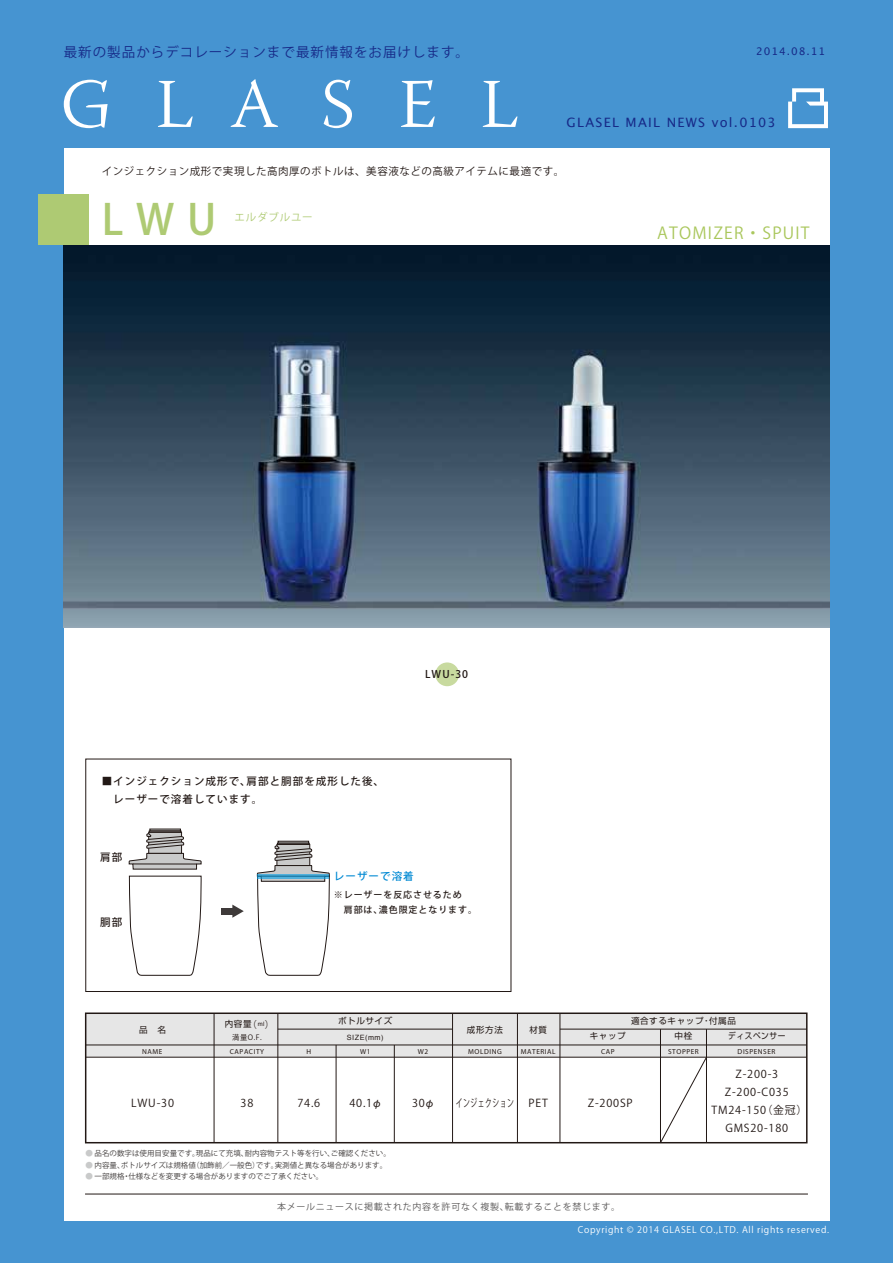
<style>
.page{position:relative;width:893px;height:1263px;background:#4694d1}
.page>*{position:absolute;margin:0;border:0;box-sizing:border-box;transform-origin:0 0}
.t1{font:500 42px "Koz Go Pro";color:#aeca73}
.t2{font:16.35px "Koz Go Pro";letter-spacing:.075em;color:#aac75d}
.t3{font:13.5px "Koz Go Pro";letter-spacing:.075em;color:#172a88}
.t4{font:12.9px "Lucida Grande";letter-spacing:.1em;color:#172a88}
.t5{font:10.95px "Koz Go Pro";letter-spacing:.075em;color:#221815;scale:.63 1}
.t6{font:10.95px "Koz Go Pro";letter-spacing:.075em;color:#221815}
.t7{font:10.8px/18px "Koz Go Pro";letter-spacing:.075em;color:#221815;text-align:center}
.t8{font:500 10.5px/18.3px "Koz Go Pro";letter-spacing:.1em;color:#221815}
.t9{font:10.5px "Koz Go Pro";letter-spacing:.05em;color:#221815}
.t10{font:10.5px "Lucida Grande";letter-spacing:.1em;color:#172a88}
.t11{font:10.5px "Koz Go Pro";letter-spacing:.075em;color:#aeca73}
.t12{font:500 10.5px "Koz Go Pro";letter-spacing:.1em;color:#0089d3}
.t13{font:9px "Koz Go Pro";letter-spacing:.075em;color:#fff}
.t14{font:9px "Koz Go Pro";letter-spacing:.075em;color:#595757}
.t15{font:500 9px/15.8px "Koz Go Pro";letter-spacing:.1em;color:#221815}
.t16{font:8.55px "Shin Go Pro";letter-spacing:.075em;color:#221815}
.t17{font:8.55px "Shin Go Pro";letter-spacing:.075em;color:#221815;scale:.9 1}
.t18{font:7.5px "Koz Go Pro";color:#3e3a39}
.t19{font:7.2px "Myriad Pro";letter-spacing:.075em;color:#221815}
.t20{font:7.2px "Helvetica";letter-spacing:.075em;color:#221815}
.t21{font:7.2px "Koz Go Pr 6 N";color:#221815}
.s1{font-family:"Koz Go Pro";font-size:9.45px}
.s2{font-family:"Helvetica";font-size:6px}
.s3{font-family:"Gothic BBB Pro";font-weight:500}
.s4{color:#c9caca}
</style>
<div class="page">
<div style="left:64px;top:148px;width:765px;height:1073px;background:#fff"></div>
<div style="left:435px;top:662px;width:24px;height:24px;background:#c8da9f;border-radius:50%"></div>
<svg style="left:788px;top:88px;width:40px;height:40px"></svg>
<svg style="left:64px;top:80px;width:44px;height:48px"></svg>
<svg style="left:158px;top:81px;width:35px;height:46px"></svg>
<svg style="left:483px;top:81px;width:34px;height:46px"></svg>
<svg style="left:401px;top:80px;width:34px;height:47px"></svg>
<svg style="left:231px;top:79px;width:47px;height:48px"></svg>
<svg style="left:324px;top:80px;width:28px;height:48px"></svg>
<hr style="left:85px;top:1194px;width:723px;height:1px;background:#221815">
<div style="left:38px;top:194px;width:51px;height:51px;background:#aeca73"></div>
<img style="left:64px;top:245px;width:765px;height:383px">
<div style="left:86px;top:1013px;width:721px;height:44px;background:#e6e6e6"></div>
<div style="left:85px;top:1012px;width:722px;height:131px;border:2px solid #221815"></div>
<hr style="left:214px;top:1013px;width:1px;height:130px;background:#221815">
<hr style="left:277px;top:1013px;width:1px;height:130px;background:#221815">
<hr style="left:336px;top:1045px;width:1px;height:98px;background:#221815">
<hr style="left:394px;top:1045px;width:1px;height:98px;background:#221815">
<hr style="left:452px;top:1013px;width:1px;height:130px;background:#221815">
<hr style="left:517px;top:1013px;width:1px;height:130px;background:#221815">
<hr style="left:560px;top:1013px;width:1px;height:130px;background:#221815">
<hr style="left:660px;top:1029px;width:1px;height:114px;background:#221815">
<hr style="left:706px;top:1029px;width:1px;height:114px;background:#221815">
<hr style="left:278px;top:1029px;width:175px;height:1px;background:#221815">
<hr style="left:560px;top:1029px;width:247px;height:1px;background:#221815">
<hr style="left:86px;top:1044px;width:721px;height:1px;background:#221815">
<hr style="left:86px;top:1057px;width:721px;height:1px;background:#221815">
<svg style="left:659px;top:1056px;width:48px;height:88px"></svg>
<div style="left:149px;top:829px;width:32px;height:2px;background:#c9caca;border:1px solid #221815"></div>
<div style="left:149px;top:831px;width:32px;height:2px;background:#c9caca;border:1px solid #221815"></div>
<svg style="left:128px;top:833px;width:74px;height:143px"></svg>
<hr style="left:133px;top:863px;width:64px;height:1px;background:#221815">
<div style="left:278px;top:841px;width:31px;height:2px;background:#c9caca;border:1px solid #221815"></div>
<div style="left:277px;top:843px;width:33px;height:2px;background:#c9caca;border:1px solid #221815"></div>
<svg style="left:257px;top:845px;width:73px;height:131px"></svg>
<svg style="left:258px;top:874px;width:71px;height:4px"></svg>
<div style="left:221px;top:908px;width:13px;height:6px;background:#3e3a39"></div>
<svg style="left:232px;top:904px;width:12px;height:14px"></svg>
<div style="left:85px;top:759px;width:426px;height:233px;border:1px solid #221815"></div>
<h3 class="t3" style="left:64px;top:43px;width:407px">最新の製品からデコレーションまで最新情報をお届けします。</h3>
<h3 class="t10" style="left:756px;top:45px;width:71px">2014.08.11</h3>
<h3 class="t4" style="left:567px;top:115px;width:211px">GLASEL MAIL NEWS vol.0103</h3>
<h3 class="t9" style="left:102px;top:164px;width:464px">インジェクション成形で実現した高肉厚のボトルは、美容液などの高級アイテムに最適です。</h3>
<h1 class="t1" style="left:102px;top:192px;width:116px">LWU</h1>
<h3 class="t11" style="left:235px;top:211px;width:80px">エルダブルユー</h3>
<h2 class="t2" style="left:657px;top:223px;width:154px">ATOMIZER・SPUIT</h2>
<h3 class="t8" style="left:425px;top:666px;width:45px">LWU-30</h3>
<h3 class="t8" style="left:102px;top:772px;width:284px">■インジェクション成形で、肩部と胴部を成形した後、　レーザーで溶着しています。</h3>
<h3 class="t8" style="left:100px;top:849px;width:24px">肩部</h3>
<h3 class="t8" style="left:100px;top:913px;width:24px">胴部</h3>
<h3 class="t12" style="left:334px;top:870px;width:81px">レーザーで溶着</h3>
<p class="t15" style="left:334px;top:887px;width:145px">※レーザーを反応させるため<br>　肩部は、濃色限定となります。</p>
<p class="t16" style="left:139px;top:1022px;width:28px">品　名</p>
<p class="t19" style="left:142px;top:1047px;width:22px">NAME</p>
<p class="t16" style="left:225px;top:1017px;width:51px">内容量<span class="s1">（</span><span class="s2">ml</span><span class="s1">）</span></p>
<p class="t16" style="left:338px;top:1014px;width:56px">ボトルサイズ</p>
<p class="t19" style="left:230px;top:1047px;width:36px">CAPACITY</p>
<p class="t19" style="left:307px;top:1047px;width:6px">H</p>
<p class="t21" style="left:232px;top:1033px;width:31px">満量O.F.</p>
<p class="t20" style="left:347px;top:1031px;width:38px">SIZE(mm)</p>
<p class="t19" style="left:360px;top:1047px;width:12px">W1</p>
<p class="t19" style="left:418px;top:1047px;width:12px">W2</p>
<p class="t16" style="left:467px;top:1022px;width:37px">成形方法</p>
<p class="t19" style="left:468px;top:1047px;width:35px">MOLDING</p>
<p class="t16" style="left:529px;top:1022px;width:19px">材質</p>
<p class="t19" style="left:521px;top:1047px;width:36px">MATERIAL</p>
<p class="t16" style="left:631px;top:1014px;width:106px">適合するキャップ・付属品</p>
<p class="t16" style="left:590px;top:1029px;width:37px">キャップ</p>
<p class="t19" style="left:601px;top:1047px;width:15px">CAP</p>
<p class="t16" style="left:675px;top:1029px;width:19px">中栓</p>
<p class="t19" style="left:668px;top:1047px;width:32px">STOPPER</p>
<p class="t17" style="left:728px;top:1029px;width:65px">ディスペンサー</p>
<p class="t19" style="left:738px;top:1047px;width:39px">DISPENSER</p>
<h3 class="t7" style="left:131px;top:1094px;width:44px">LWU-30</h3>
<h3 class="t5" style="left:456px;top:1096px;width:94px">インジェクション</h3>
<h3 class="t6" style="left:528px;top:1096px;width:21px">PET</h3>
<h3 class="t7" style="left:241px;top:1094px;width:14px">38</h3>
<h3 class="t7" style="left:297px;top:1094px;width:24px">74.6</h3>
<h3 class="t7" style="left:349px;top:1094px;width:34px">40.1<span class="s3">φ</span></h3>
<h3 class="t7" style="left:412px;top:1094px;width:24px">30<span class="s3">φ</span></h3>
<h3 class="t7" style="left:588px;top:1094px;width:46px">Z-200SP</h3>
<p class="t18" style="left:85px;top:1148px;width:307px"><span class="s4">●</span> 品名の数字は使用目安量です。現品にて充填、耐内容物テスト等を行い、ご確認ください。</p>
<p class="t18" style="left:85px;top:1160px;width:303px"><span class="s4">●</span> 内容量、ボトルサイズは規格値（加飾前／一般色）です。実測値と異なる場合があります。</p>
<p class="t18" style="left:85px;top:1171px;width:239px"><span class="s4">●</span> 一部規格・仕様などを変更する場合がありますのでご了承ください。</p>
<p class="t14" style="left:277px;top:1201px;width:345px">本メールニュースに掲載された内容を許可なく複製、転載することを禁じます。</p>
<h3 class="t7" style="left:712px;top:1065px;width:97px">Z-200-3<br>Z-200-C035<br>TM24-150（金冠）<br>GMS20-180</h3>
<p class="t13" style="left:578px;top:1224px;width:253px">Copyright © 2014 GLASEL CO.,LTD. All rights reserved.</p>
</div>
